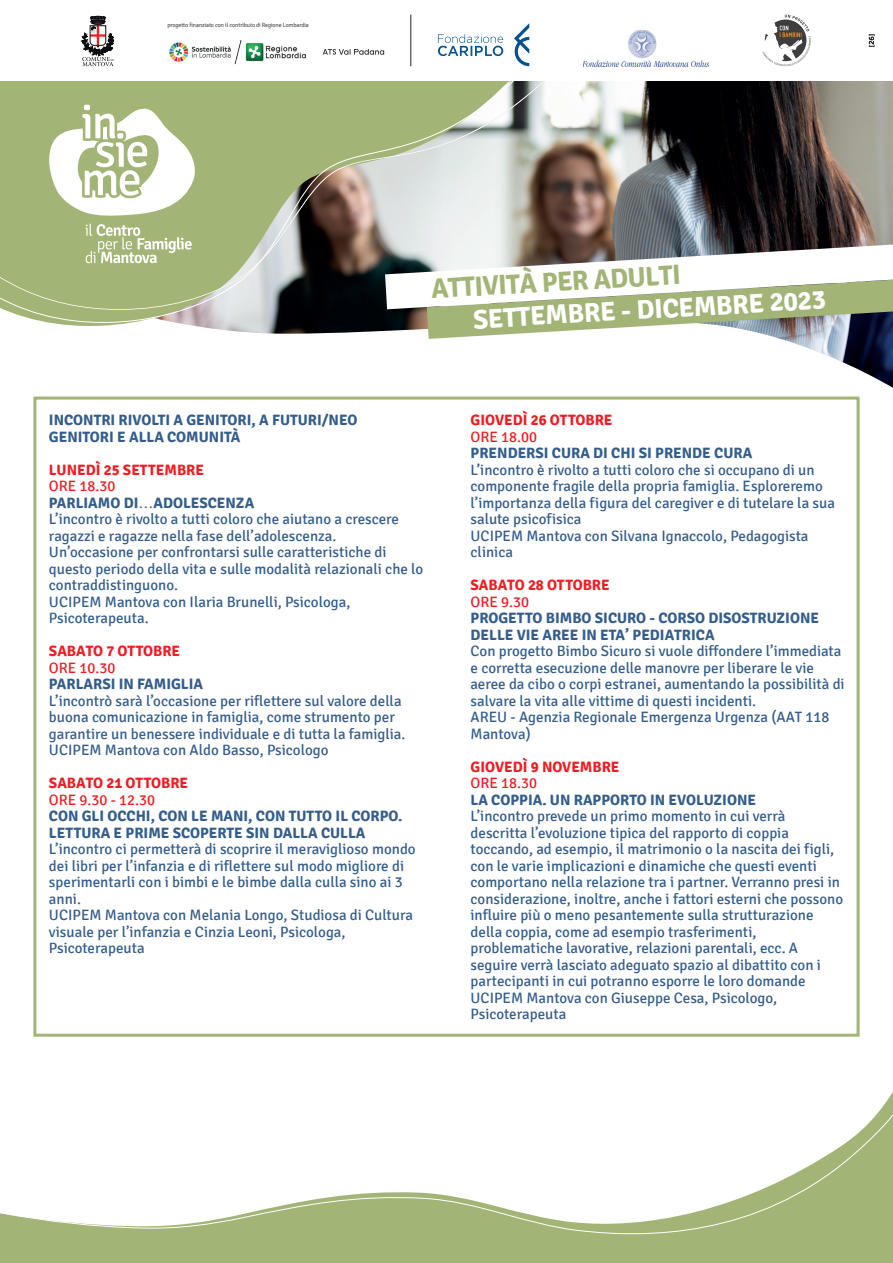
<style>
.page{position:relative;width:893px;height:1263px;background:#fff}
.page>*{position:absolute;margin:0;border:0;box-sizing:border-box;transform-origin:0 0}
.t1{font:700 27.6px "Signika";color:#a2b576}
.t2{font:700 27px "Signika";color:#fff}
.t3{font:15px/16.5px "Signika";color:#345d8b}
.t4{font:700 15px/16.5px "Signika";color:#345d8b}
.t5{font:700 15px "Signika";color:#ee1d23}
.t6{font:15px "Signika";color:#ee1d23}
.t7{font:300 6px "Signika";letter-spacing:-.01em;color:#231f20}
.s1{color:#ee1d23}
.s2{font-weight:700}
.s3{font-family:"Myriad Pro"}
</style>
<div class="page">
<div style="left:33px;top:397px;width:827px;height:640px;border:3px solid #a2b576"></div>
<div style="left:0;top:1239px;width:893px;height:24px;background:#a2b576"></div>
<svg style="left:0;top:1092px;width:893px;height:147px"></svg>
<img style="left:587px;top:81px;width:306px;height:307px">
<svg style="left:569px;top:244px;width:324px;height:95px"></svg>
<svg style="left:569px;top:81px;width:18px;height:229px"></svg>
<svg style="left:0;top:81px;width:569px;height:257px;background:#a7b090"></svg>
<svg style="left:45px;top:105px;width:152px;height:111px"></svg>
<svg style="left:86px;top:224px;width:106px;height:39px;background:#b8c696"></svg>
<hr style="left:411px;top:15px;width:1px;height:51px;background:#231f20">
<svg style="left:869px;top:34px;width:5px;height:13px"></svg>
<svg style="left:323px;top:49px;width:61px;height:6px"></svg>
<img style="left:169px;top:40px;width:137px;height:25px">
<svg style="left:762px;top:15px;width:49px;height:51px"></svg>
<svg style="left:438px;top:23px;width:91px;height:43px"></svg>
<img style="left:583px;top:30px;width:126px;height:36px">
<svg style="left:82px;top:16px;width:32px;height:50px"></svg>
<p class="t7" style="left:167px;top:22px;width:143px">progetto finanziato con il contributo di Regione Lombardia</p>
<h1 class="t1" style="left:431px;top:272px;width:251px;rotate:-3deg">ATTIVITÀ PER ADULTI</h1>
<h2 class="t2" style="left:472px;top:302px;width:355px;rotate:-3deg">SETTEMBRE - DICEMBRE 2023</h2>
<p class="t4" style="left:49px;top:412px;width:310px">INCONTRI RIVOLTI A GENITORI, A FUTURI/NEO<br>GENITORI E ALLA COMUNITÀ</p>
<p class="t5" style="left:49px;top:461px;width:157px">LUNEDÌ 25 SETTEMBRE</p>
<p class="t3" style="left:49px;top:478px;width:376px"><span class="s1">ORE 18.30<br></span><span class="s2">PARLIAMO DI</span><span class="s3">…</span><span class="s2">ADOLESCENZA<br></span>L’incontro è rivolto a tutti coloro che aiutano a crescere ragazzi e ragazze nella fase dell’adolescenza.<br>Un’occasione per confrontarsi sulle caratteristiche di questo periodo della vita e sulle modalità relazionali che lo contraddistinguono.<br>UCIPEM Mantova con Ilaria Brunelli, Psicologa, Psicoterapeuta.</p>
<p class="t5" style="left:49px;top:642px;width:133px">SABATO 7 OTTOBRE</p>
<p class="t6" style="left:49px;top:659px;width:68px">ORE 10.30</p>
<p class="t4" style="left:49px;top:676px;width:156px">PARLARSI IN FAMIGLIA</p>
<p class="t3" style="left:49px;top:693px;width:358px">L’incontrò sarà l’occasione per riflettere sul valore della buona comunicazione in famiglia, come strumento per garantire un benessere individuale e di tutta la famiglia.<br>UCIPEM Mantova con Aldo Basso, Psicologo</p>
<p class="t5" style="left:49px;top:774px;width:141px">SABATO 21 OTTOBRE</p>
<p class="t6" style="left:49px;top:791px;width:108px">ORE 9.30 - 12.30</p>
<p class="t4" style="left:49px;top:808px;width:355px">CON GLI OCCHI, CON LE MANI, CON TUTTO IL CORPO.<br>LETTURA E PRIME SCOPERTE SIN DALLA CULLA</p>
<p class="t3" style="left:49px;top:841px;width:368px">L’incontro ci permetterà di scoprire il meraviglioso mondo dei libri per l’infanzia e di riflettere sul modo migliore di sperimentarli con i bimbi e le bimbe dalla culla sino ai 3 anni.<br>UCIPEM Mantova con Melania Longo, Studiosa di Cultura visuale per l’infanzia e Cinzia Leoni, Psicologa, Psicoterapeuta</p>
<p class="t5" style="left:471px;top:411px;width:143px">GIOVEDÌ 26 OTTOBRE</p>
<p class="t6" style="left:471px;top:428px;width:68px">ORE 18.00</p>
<p class="t4" style="left:471px;top:445px;width:283px">PRENDERSI CURA DI CHI SI PRENDE CURA</p>
<p class="t3" style="left:471px;top:462px;width:366px">L’incontro è rivolto a tutti coloro che si occupano di un componente fragile della propria famiglia. Esploreremo l’importanza della figura del caregiver e di tutelare la sua salute psicofisica<br>UCIPEM Mantova con Silvana Ignaccolo, Pedagogista clinica</p>
<p class="t5" style="left:471px;top:576px;width:141px">SABATO 28 OTTOBRE</p>
<p class="t6" style="left:471px;top:593px;width:60px">ORE 9.30</p>
<p class="t4" style="left:471px;top:610px;width:350px">PROGETTO BIMBO SICURO - CORSO DISOSTRUZIONE<br>DELLE VIE AREE IN ETA’ PEDIATRICA</p>
<p class="t3" style="left:471px;top:643px;width:376px">Con progetto Bimbo Sicuro si vuole diffondere l’immediata e corretta esecuzione delle manovre per liberare le vie aeree da cibo o corpi estranei, aumentando la possibilità di salvare la vita alle vittime di questi incidenti.<br>AREU - Agenzia Regionale Emergenza Urgenza (AAT 118<br>Mantova)</p>
<p class="t5" style="left:471px;top:758px;width:150px">GIOVEDÌ 9 NOVEMBRE</p>
<p class="t6" style="left:471px;top:775px;width:68px">ORE 18.30</p>
<p class="t4" style="left:471px;top:792px;width:287px">LA COPPIA. UN RAPPORTO IN EVOLUZIONE</p>
<p class="t3" style="left:471px;top:808px;width:374px">L’incontro prevede un primo momento in cui verrà descritta l’evoluzione tipica del rapporto di coppia toccando, ad esempio, il matrimonio o la nascita dei figli, con le varie implicazioni e dinamiche che questi eventi comportano nella relazione tra i partner. Verranno presi in considerazione, inoltre, anche i fattori esterni che possono influire più o meno pesantemente sulla strutturazione della coppia, come ad esempio trasferimenti, problematiche lavorative, relazioni parentali, ecc. A seguire verrà lasciato adeguato spazio al dibattito con i partecipanti in cui potranno esporre le loro domande UCIPEM Mantova con Giuseppe Cesa, Psicologo, Psicoterapeuta</p>
</div>
